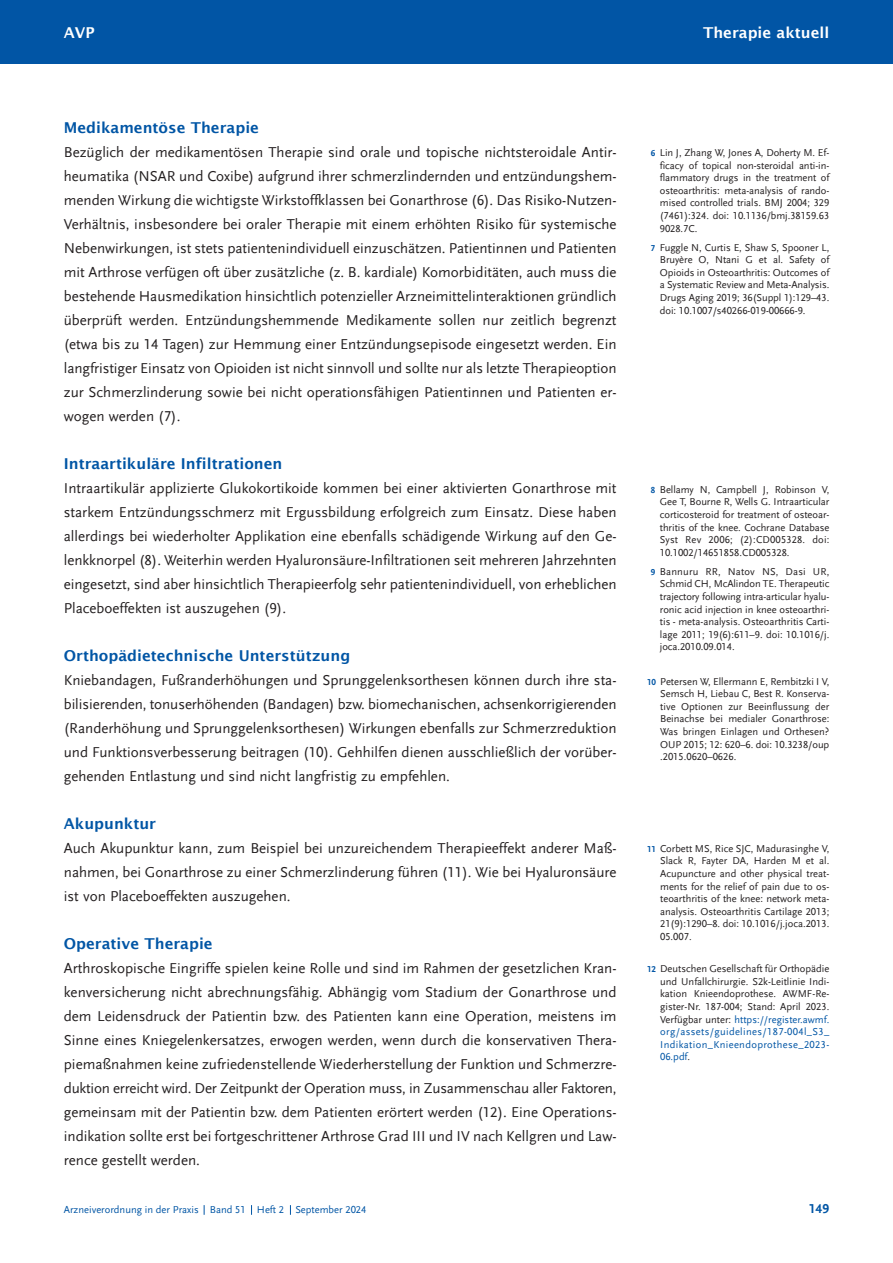
<style>
.page{position:relative;width:893px;height:1263px;background:#fff}
.page>*{position:absolute;margin:0;border:0;box-sizing:border-box;transform-origin:0 0}
.t1{font:15px/24px "Scala Sans LF";color:#231f20;text-align:justify}
.t2{font:600 15px "Lucida Sans";color:#0155a5}
.t3{font:600 15px "Lucida Sans";color:#fff}
.t4{font:700 13.5px "Scala Sans LF";color:#0155a5}
.t5{font:10.5px/12.6px "Scala Sans LF";letter-spacing:-.005em;color:#231f20;text-align:justify}
.t6{font:10.5px "Scala Sans LF";color:#0155a5}
.s1{font-weight:700;font-size:9px;color:#0155a5}
.s2{color:#0155a5}
</style>
<div class="page">
<div style="left:0;top:0;width:893px;height:64px;background:#0155a5"></div>
<p class="t3" style="left:64px;top:24px;width:32px">AVP</p>
<p class="t3" style="left:703px;top:24px;width:128px">Therapie aktuell</p>
<p class="t2" style="left:64px;top:119px;width:197px">Medikamentöse Therapie</p>
<p class="t1" style="left:64px;top:141px;width:554px">Bezüglich der medikamentösen Therapie sind orale und topische nichtsteroidale Antir&shy;heumatika (NSAR und Coxibe) aufgrund ihrer schmerzlindernden und entzündungshem&shy;menden Wirkung die wichtigste Wirkstoffklassen bei Gonarthrose (6). Das Risiko-Nutzen-Verhältnis, insbesondere bei oraler Therapie mit einem erhöhten Risiko für systemische Nebenwirkungen, ist stets patientenindividuell einzuschätzen. Patientinnen und Patienten mit Arthrose verfügen oft über zusätzliche (z. B. kardiale) Komorbiditäten, auch muss die be stehende Hausmedikation hinsichtlich potenzieller Arzneimittelinteraktionen gründlich überprüft werden. Entzündungshemmende Medikamente sollen nur zeitlich begrenzt (etwa bis zu 14 Tagen) zur Hemmung einer Entzündungsepisode eingesetzt werden. Ein langfristiger Einsatz von Opioiden ist nicht sinnvoll und sollte nur als letzte Therapieoption zur Schmerzlinderung sowie bei nicht operationsfähigen Patientinnen und Patienten er&shy;wogen werden (7).</p>
<p class="t2" style="left:64px;top:455px;width:220px">Intraartikuläre Infiltrationen</p>
<p class="t1" style="left:64px;top:477px;width:554px">Intraartikulär applizierte Glukokortikoide kommen bei einer aktivierten Gonarthrose mit starkem Entzündungsschmerz mit Ergussbildung erfolgreich zum Einsatz. Diese haben allerdings bei wiederholter Applikation eine ebenfalls schädigende Wirkung auf den Ge&shy;lenkknorpel (8). Weiterhin werden Hyaluronsäure-Infiltrationen seit mehreren Jahrzehnten eingesetzt, sind aber hinsichtlich Therapieerfolg sehr patientenindividuell, von erheblichen Placeboeffekten ist auszugehen (9).</p>
<p class="t2" style="left:64px;top:647px;width:288px">Orthopädietechnische Unterstützung</p>
<p class="t1" style="left:64px;top:669px;width:554px">Kniebandagen, Fußranderhöhungen und Sprunggelenksorthesen können durch ihre sta&shy;bilisierenden, tonuserhöhenden (Bandagen) bzw. biomechanischen, achsenkorrigierenden (Rand erhöhung und Sprunggelenksorthesen) Wirkungen ebenfalls zur Schmerzreduktion und Funktionsverbesserung beitragen (10). Gehhilfen dienen ausschließlich der vorüber&shy;gehenden Entlastung und sind nicht langfristig zu empfehlen.</p>
<p class="t2" style="left:64px;top:815px;width:94px">Akupunktur</p>
<p class="t1" style="left:64px;top:837px;width:554px">Auch Akupunktur kann, zum Beispiel bei unzureichendem Therapieeffekt anderer Maß&shy;nahmen, bei Gonarthrose zu einer Schmerzlinderung führen (11). Wie bei Hyaluronsäure ist von Placeboeffekten auszugehen.</p>
<p class="t2" style="left:64px;top:935px;width:150px">Operative Therapie</p>
<p class="t1" style="left:64px;top:957px;width:554px">Arthroskopische Eingriffe spielen keine Rolle und sind im Rahmen der gesetzlichen Kran&shy;kenversicherung nicht abrechnungsfähig. Abhängig vom Stadium der Gonarthrose und dem Leidensdruck der Patientin bzw. des Patienten kann eine Operation, meistens im Sinne eines Kniegelenkersatzes, erwogen werden, wenn durch die konservativen Thera&shy;piemaßnahmen keine zufriedenstellende Wiederherstellung der Funktion und Schmerzre&shy;duktion erreicht wird. Der Zeitpunkt der Operation muss, in Zusammenschau aller Faktoren, gemeinsam mit der Patientin bzw. dem Patienten erörtert werden (12). Eine Operations&shy;indikation sollte erst bei fortgeschrittener Arthrose Grad III und IV nach Kellgren und Law&shy;rence gestellt werden.</p>
<p class="t6" style="left:64px;top:1204px;width:304px">Arzneiverordnung in der Praxis Band 51 Heft 2 September 2024</p>
<p class="t5" style="left:660px;top:147px;width:171px;text-indent:-9px"><span class="s1">6</span> Lin J, Zhang W, Jones A, Doherty M. Ef&shy;ficacy of topical non-steroidal anti-in&shy;flammatory drugs in the treatment of osteoarthritis: meta-analysis of rando&shy;mised controlled trials. BMJ 2004; 329 (7461):324. doi: 10.1136/bmj.38159.63<br>9028.7C.</p>
<p class="t5" style="left:660px;top:241px;width:171px;text-indent:-9px"><span class="s1">7</span> Fuggle N, Curtis E, Shaw S, Spooner L, Bruyère O, Ntani G et al. Safety of Opioids in Osteoarthritis: Outcomes of a Systematic Review and Meta-Analysis.<br>Drugs Aging 2019; 36(Suppl 1):129–43. doi: 10.1007/s40266-019-00666-9.</p>
<p class="t5" style="left:660px;top:483px;width:171px;text-indent:-9px"><span class="s1">8</span> Bellamy N, Campbell J, Robinson V, Gee T, Bourne R, Wells G. Intraarticular corticosteroid for treatment of osteoar&shy;thritis of the knee. Cochrane Database Syst Rev 2006; (2):CD005328. doi:<br>10.1002/14651858.CD005328.</p>
<p class="t5" style="left:660px;top:565px;width:171px;text-indent:-9px"><span class="s1">9</span> Bannuru RR, Natov NS, Dasi UR, Schmid CH, McAlindon TE. Therapeutic trajectory following intra-articular hyalu&shy;ronic acid injection in knee osteoarthri&shy;tis - meta-analysis. Osteoarthritis Carti&shy;lage 2011; 19(6):611–9. doi: 10.1016/j. joca.2010.09.014.</p>
<p class="t5" style="left:660px;top:675px;width:171px;text-indent:-13px"><span class="s1">10</span> Petersen W, Ellermann E, Rembitzki I V, Semsch H, Liebau C, Best R. Konserva&shy;tive Optionen zur Beeinflussung der Beinachse bei medialer Gonarthrose:<br>Was bringen Einlagen und Orthesen?<br>OUP 2015; 12: 620–6. doi: 10.3238/oup .2015.0620–0626.</p>
<p class="t5" style="left:660px;top:842px;width:171px;text-indent:-13px"><span class="s1">11</span> Corbett MS, Rice SJC, Madurasinghe V, Slack R, Fayter DA, Harden M et al.<br>Acupuncture and other physical treat&shy;ments for the relief of pain due to os&shy;teoarthritis of the knee: network meta&shy;analysis. Osteoarthritis Cartilage 2013; 21(9):1290–8. doi: 10.1016/j.joca.2013.<br>05.007.</p>
<p class="t5" style="left:660px;top:963px;width:171px;text-indent:-13px"><span class="s1">12</span> Deutschen Gesellschaft für Orthopädie und Unfallchirurgie. S2k-Leitlinie Indi&shy;kation Knieendoprothese. AWMF-Re&shy;gister-Nr. 187-004; Stand: April 2023.<br>Verfügbar unter: <span class="s2">https://register.awmf. org/assets/guidelines/187-004l_S3_ Indikation_Knieendoprothese_2023- 06.pdf</span>.</p>
<p class="t4" style="left:809px;top:1202px;width:22px">149</p>
</div>
